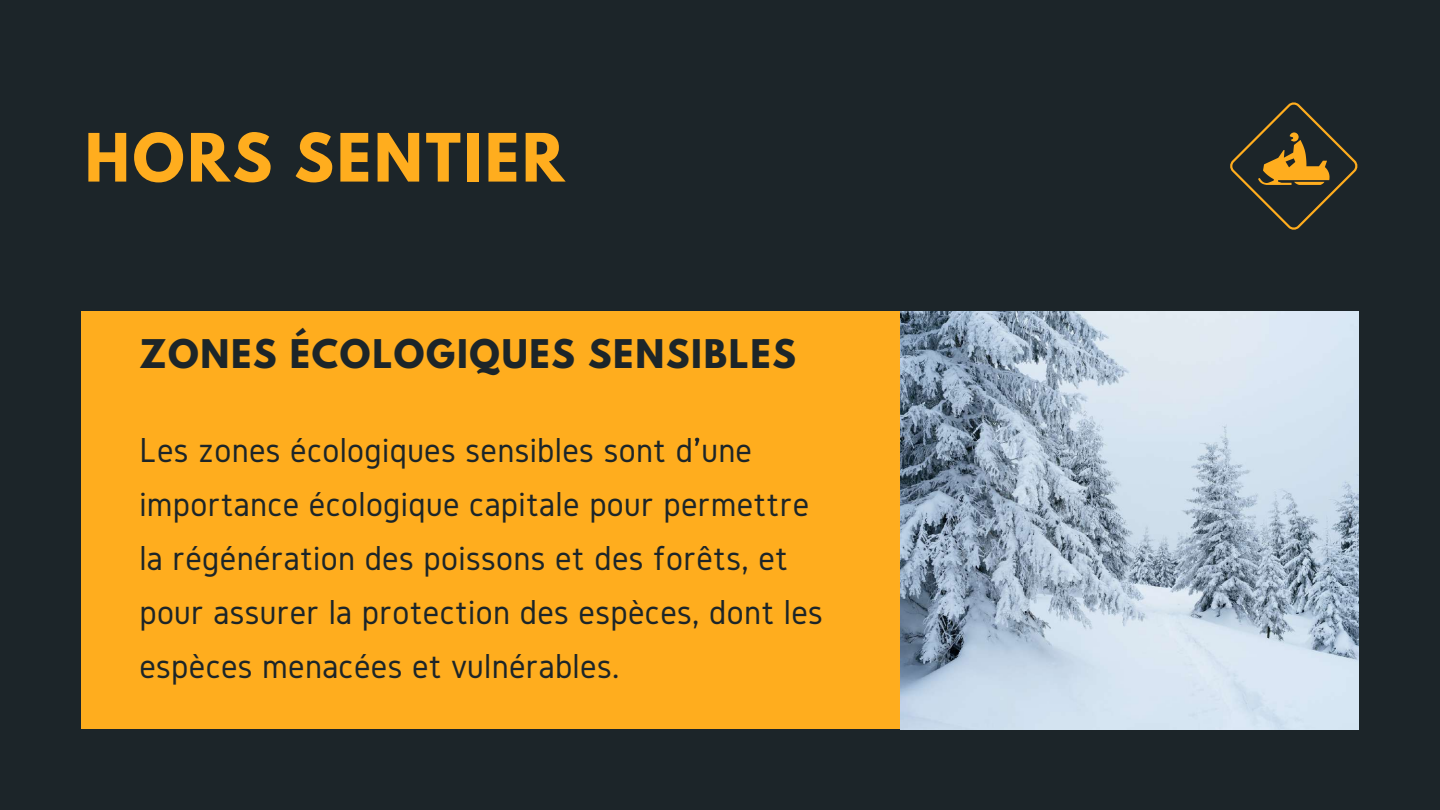
<style>
.page{position:relative;width:1440px;height:810px;background:#1c2529}
.page>*{position:absolute;margin:0;border:0;box-sizing:border-box;transform-origin:0 0}
.t1{font:700 59px "League Spartan";letter-spacing:.05em;color:#ffad1e}
.t2{font:36px/54px "Gidole";letter-spacing:.01em;color:#1c2529}
.t3{font:700 35px "League Spartan";letter-spacing:.05em;color:#1c2529}
</style>
<div class="page">
<div style="left:81px;top:311px;width:1185px;height:418px;background:#ffad1e"></div>
<img style="left:900px;top:311px;width:459px;height:418px">
<svg style="left:1230px;top:102px;width:128px;height:128px"></svg>
<h1 class="t1" style="left:85px;top:128px;width:481px">HORS SENTIER</h1>
<p class="t3" style="left:139px;top:337px;width:658px">ZONES ÉCOLOGIQUES SENSIBLES</p>
<p class="t2" style="left:139px;top:422px;width:685px">Les zones écologiques sensibles sont d’'une importance écologique capitale pour permettre la régénération des poissons et des forêts, et pour assurer la protection des espèces, dont les espèces menacées et vulnérables.</p>
</div>
